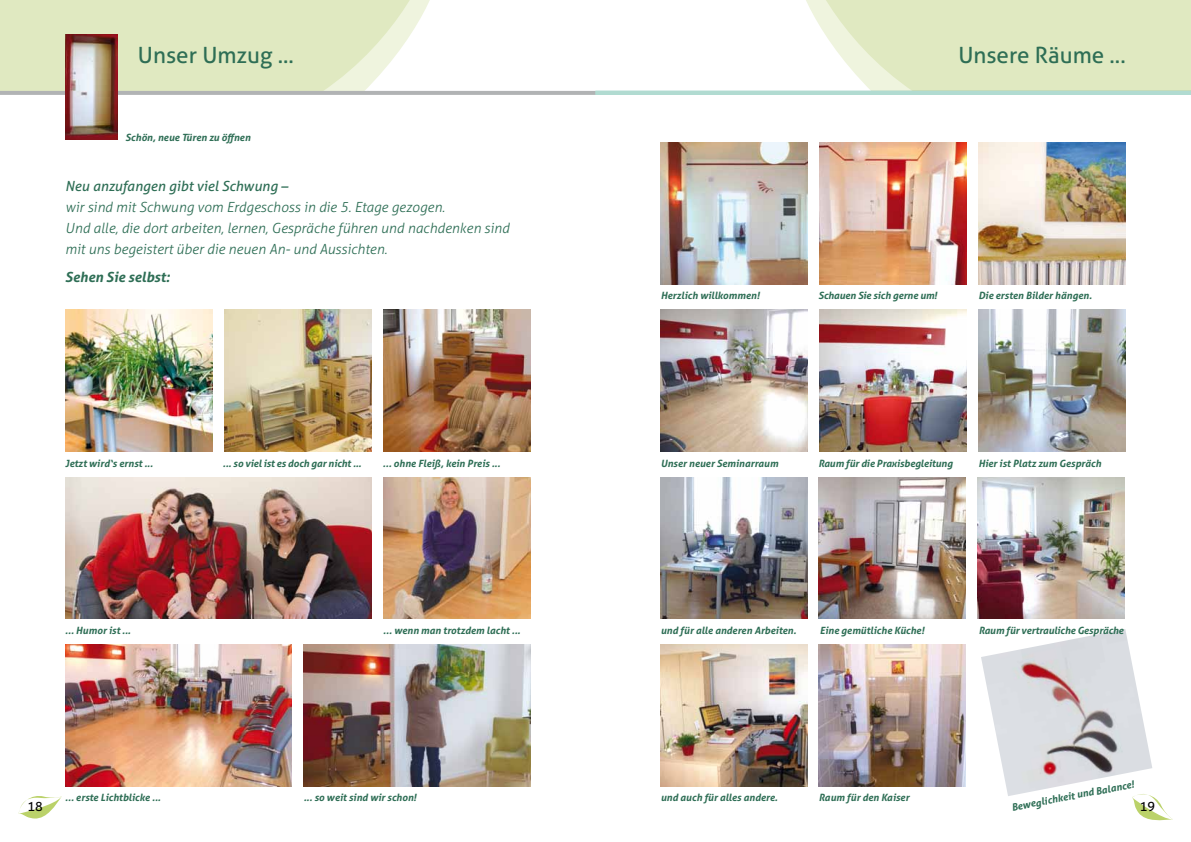
<style>
.page{position:relative;width:1191px;height:842px;background:#fff}
.page>*{position:absolute;margin:0;border:0;box-sizing:border-box;transform-origin:0 0}
.t1{font:22.4px "Aller";color:#2e6e55}
.t2{font:italic 300 14px/21px "Aller";color:#2e6e55}
.t3{font:italic 14px "Aller";color:#2e6e55}
.t4{font:italic 700 14px "Aller";color:#2e6e55}
.t5{font:12.8px "Aller";color:#000}
.t6{font:italic 700 10px "Aller";color:#2e6e55}
</style>
<div class="page">
<svg style="left:18px;top:796px;width:44px;height:23px"></svg>
<svg style="left:1132px;top:796px;width:41px;height:25px"></svg>
<svg style="left:793px;top:0;width:398px;height:91px;background:#e3ebc9"></svg>
<svg style="left:0;top:0;width:430px;height:91px;background:#e3eac7"></svg>
<hr style="left:0;top:91px;width:595px;height:4px;background:#b1b3b4">
<hr style="left:595px;top:91px;width:596px;height:4px;background:#b1dbd1">
<img style="left:978px;top:310px;width:147px;height:141px">
<img style="left:65px;top:310px;width:147px;height:141px">
<img style="left:660px;top:142px;width:147px;height:142px">
<img style="left:978px;top:142px;width:147px;height:142px">
<img style="left:819px;top:644px;width:147px;height:142px">
<img style="left:65px;top:644px;width:227px;height:142px">
<img style="left:981px;top:629px;width:171px;height:167px">
<img style="left:304px;top:644px;width:226px;height:142px">
<img style="left:819px;top:142px;width:147px;height:142px">
<img style="left:977px;top:477px;width:147px;height:142px">
<img style="left:65px;top:477px;width:306px;height:142px">
<img style="left:660px;top:644px;width:147px;height:142px">
<img style="left:383px;top:477px;width:147px;height:142px">
<img style="left:660px;top:477px;width:147px;height:142px">
<img style="left:224px;top:310px;width:147px;height:141px">
<img style="left:660px;top:310px;width:147px;height:141px">
<img style="left:818px;top:477px;width:147px;height:142px">
<img style="left:383px;top:310px;width:147px;height:141px">
<img style="left:819px;top:310px;width:147px;height:141px">
<img style="left:65px;top:35px;width:53px;height:105px">
<h1 class="t1" style="left:138px;top:41px;width:157px">Unser Umzug ...</h1>
<h1 class="t1" style="left:958px;top:41px;width:169px">Unsere Räume ...</h1>
<p class="t6" style="left:126px;top:131px;width:126px">Schön, neue Türen zu öffnen</p>
<h2 class="t3" style="left:65px;top:178px;width:224px">Neu anzufangen gibt viel Schwung –</h2>
<h2 class="t2" style="left:65px;top:197px;width:446px">wir sind mit Schwung vom Erdgeschoss in die 5. Etage gezogen.<br>Und alle, die dort arbeiten, lernen, Gespräche führen und nachdenken sind mit uns begeistert über die neuen An- und Aussichten.</h2>
<h2 class="t4" style="left:65px;top:268px;width:106px">Sehen Sie selbst:</h2>
<p class="t6" style="left:660px;top:290px;width:100px">Herzlich willkommen!</p>
<p class="t6" style="left:818px;top:290px;width:120px">Schauen Sie sich gerne um!</p>
<p class="t6" style="left:978px;top:290px;width:115px">Die ersten Bilder hängen.</p>
<p class="t6" style="left:65px;top:457px;width:89px">Jetzt wird‘s ernst ...</p>
<p class="t6" style="left:660px;top:457px;width:119px">Unser neuer Seminarraum</p>
<p class="t6" style="left:223px;top:457px;width:140px">... so viel ist es doch gar nicht ...</p>
<p class="t6" style="left:818px;top:457px;width:136px">Raum für die Praxisbegleitung</p>
<p class="t6" style="left:383px;top:457px;width:119px">... ohne Fleiß, kein Preis ...</p>
<p class="t6" style="left:978px;top:457px;width:124px">Hier ist Platz zum Gespräch</p>
<p class="t6" style="left:383px;top:624px;width:139px">... wenn man trotzdem lacht ...</p>
<p class="t6" style="left:978px;top:624px;width:146px">Raum für vertrauliche Gespräche</p>
<p class="t6" style="left:65px;top:624px;width:67px">... Humor ist ...</p>
<p class="t6" style="left:660px;top:624px;width:137px">und für alle anderen Arbeiten.</p>
<p class="t6" style="left:819px;top:624px;width:106px">Eine gemütliche Küche!</p>
<p class="t6" style="left:1010px;top:801px;width:126px;rotate:-11deg">Beweglichkeit und Balance!</p>
<p class="t6" style="left:304px;top:791px;width:114px">... so weit sind wir schon!</p>
<p class="t6" style="left:65px;top:791px;width:97px">... erste Lichtblicke ...</p>
<p class="t6" style="left:660px;top:791px;width:119px">und auch für alles andere.</p>
<p class="t6" style="left:819px;top:791px;width:92px">Raum für den Kaiser</p>
<p class="t5" style="left:28px;top:798px;width:17px">18</p>
<p class="t5" style="left:1139px;top:798px;width:17px">19</p>
</div>
